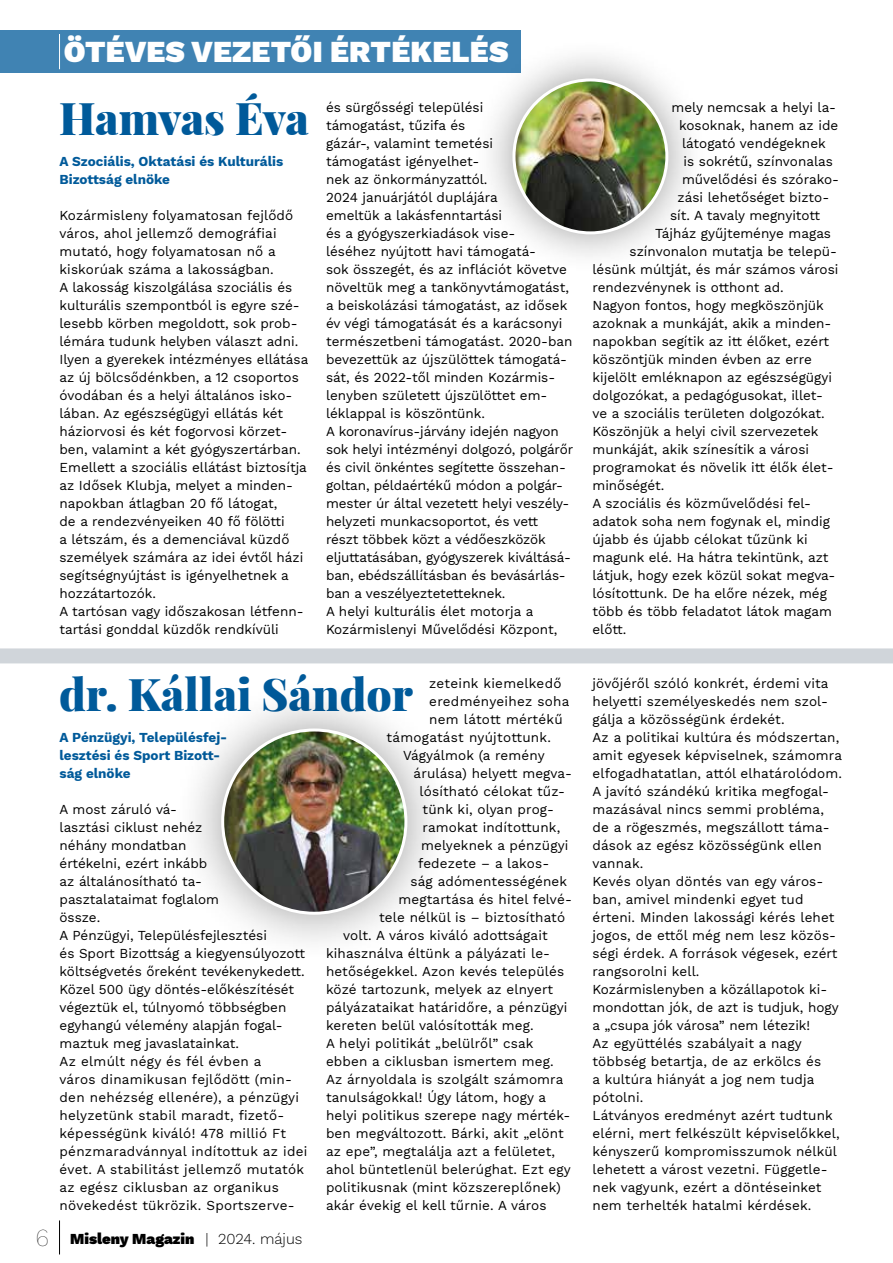
<style>
.page{position:relative;width:893px;height:1263px;background:#fff}
.page>*{position:absolute;margin:0;border:0;box-sizing:border-box;transform-origin:0 0}
.t1{font:44.1px "Playfair Display";color:#005a9a}
.t2{font:900 30px "Work Sans";letter-spacing:.01em;color:#fff}
.t3{font:900 15px "Work Sans";color:#000}
.t4{font:13.5px/18px "Work Sans";color:#000}
.t5{font:700 13.5px/18px "Work Sans";color:#005a9a}
.t6{font:13.5px "Work Sans";letter-spacing:.02em;color:#000}
.s1{font-weight:100;font-size:24px}
.s2{font-weight:300}
</style>
<div class="page">
<div style="left:173px;top:680px;width:283px;height:283px;background:#000;opacity:.4"></div>
<img style="left:223px;top:730px;width:183px;height:183px;border-radius:92px">
<div style="left:472px;top:38px;width:237px;height:237px;background:#000;opacity:.4"></div>
<img style="left:514px;top:80px;width:153px;height:153px;border-radius:76px">
<div style="left:512px;top:78px;width:156px;height:156px;border:3px solid #fff;border-radius:50%"></div>
<div style="left:0;top:648px;width:893px;height:15px;background:#d0d5da"></div>
<hr style="left:59px;top:1220px;width:1px;height:34px;background:#000">
<div style="left:0;top:30px;width:521px;height:42px;background:#4083b3"></div>
<hr style="left:59px;top:34px;width:1px;height:35px;background:#fff">
<h2 class="t2" style="left:64px;top:29px;width:446px">ÖTÉVES VEZETŐI ÉRTÉKELÉS</h2>
<h1 class="t1" style="left:59px;top:84px;width:251px">Hamvas Éva</h1>
<p class="t5" style="left:60px;top:152px;width:225px">A Szociális, Oktatási és Kulturális<br>Bizottság elnöke</p>
<p class="t4" style="left:60px;top:206px;width:250px">Kozármisleny folyamatosan fejlődő város, ahol jellemző demográfiai mutató, hogy folyamatosan nő a kiskorúak száma a lakosságban.<br>A lakosság kiszolgálása szociális és kulturális szempontból is egyre szé&shy;lesebb körben megoldott, sok prob&shy;lémára tudunk helyben választ adni.<br>Ilyen a gyerekek intézményes ellátása az új bölcsődénkben, a 12 csoportos óvodában és a helyi általános isko&shy;lában. Az egészségügyi ellátás két háziorvosi és két fogorvosi körzet&shy;ben, valamint a két gyógyszertárban.<br>Emellett a szociális ellátást biztosítja az Idősek Klubja, melyet a minden&shy;napokban átlagban 20 fő látogat,<br>de a rendezvényeiken 40 fő fölötti<br>a létszám, és a demenciával küzdő személyek számára az idei évtől házi segítségnyújtást is igényelhetnek a hozzátartozók.<br>A tartósan vagy időszakosan létfenn&shy;tartási gonddal küzdők rendkívüli</p>
<p class="t4" style="left:326px;top:98px;width:249px">és sürgősségi települési<br>támogatást, tűzifa és<br>gázár-, valamint temetési<br>támogatást igényelhet-<br>nek az önkormányzattól.<br>2024 januárjától duplájára<br>emeltük a lakásfenntartási<br>és a gyógyszerkiadások vise-<br>léséhez nyújtott havi támogatá-<br>sok összegét, és az inflációt követve növeltük meg a tankönyvtámogatást, a beiskolázási támogatást, az idősek év végi támogatását és a karácsonyi természetbeni támogatást. 2020-ban bevezettük az újszülöttek támogatá&shy;sát, és 2022-től minden Kozármis&shy;lenyben született újszülöttet em&shy;léklappal is köszöntünk.<br>A koronavírus-járvány idején nagyon sok helyi intézményi dolgozó, polgárőr és civil önkéntes segítette összehan&shy;goltan, példaértékű módon a polgár&shy;mester úr által vezetett helyi veszély&shy;helyzeti munkacsoportot, és vett részt többek közt a védőeszközök eljuttatásában, gyógyszerek kiváltásá&shy;ban, ebédszállításban és bevásárlás&shy;ban a veszélyeztetetteknek.<br>A helyi kulturális élet motorja a Kozármislenyi Művelődési Központ,</p>
<p class="t4" style="left:672px;top:98px;width:166px">mely nemcsak a helyi la-</p>
<p class="t4" style="left:679px;top:116px;width:161px">kosoknak, hanem az ide</p>
<p class="t4" style="left:682px;top:134px;width:145px">látogató vendégeknek</p>
<p class="t4" style="left:684px;top:152px;width:151px">is sokrétű, színvonalas</p>
<p class="t4" style="left:682px;top:170px;width:158px">művelődési és szórako-</p>
<p class="t4" style="left:678px;top:188px;width:153px">zási lehetőséget bizto-</p>
<p class="t4" style="left:670px;top:206px;width:151px">sít. A tavaly megnyitott</p>
<p class="t4" style="left:655px;top:224px;width:177px">Tájház gyűjteménye magas</p>
<p class="t4" style="left:630px;top:242px;width:209px">színvonalon mutatja be telepü-</p>
<p class="t4" style="left:592px;top:260px;width:247px">lésünk múltját, és már számos városi</p>
<p class="t4" style="left:592px;top:278px;width:193px">rendezvénynek is otthont ad.</p>
<p class="t4" style="left:592px;top:296px;width:233px">Nagyon fontos, hogy megköszönjük</p>
<p class="t4" style="left:592px;top:314px;width:241px">azoknak a munkáját, akik a minden-</p>
<p class="t4" style="left:592px;top:332px;width:238px">napokban segítik az itt élőket, ezért</p>
<p class="t4" style="left:592px;top:350px;width:221px">köszöntjük minden évben az erre</p>
<p class="t4" style="left:592px;top:368px;width:241px">kijelölt emléknapon az egészségügyi</p>
<p class="t4" style="left:592px;top:386px;width:232px">dolgozókat, a pedagógusokat, illet-</p>
<p class="t4" style="left:592px;top:404px;width:234px">ve a szociális területen dolgozókat.</p>
<p class="t4" style="left:592px;top:422px;width:228px">Köszönjük a helyi civil szervezetek</p>
<p class="t4" style="left:592px;top:440px;width:218px">munkáját, akik színesítik a városi</p>
<p class="t4" style="left:592px;top:458px;width:243px">programokat és növelik itt élők élet-</p>
<p class="t4" style="left:592px;top:476px;width:73px">minőségét.</p>
<p class="t4" style="left:592px;top:494px;width:220px">A szociális és közművelődési fel-</p>
<p class="t4" style="left:592px;top:512px;width:239px">adatok soha nem fogynak el, mindig</p>
<p class="t4" style="left:592px;top:530px;width:217px">újabb és újabb célokat tűzünk ki</p>
<p class="t4" style="left:592px;top:548px;width:238px">magunk elé. Ha hátra tekintünk, azt</p>
<p class="t4" style="left:592px;top:566px;width:244px">látjuk, hogy ezek közül sokat megva-</p>
<p class="t4" style="left:592px;top:584px;width:236px">lósítottunk. De ha előre nézek, még</p>
<p class="t4" style="left:592px;top:602px;width:241px">több és több feladatot látok magam</p>
<p class="t4" style="left:592px;top:620px;width:35px">előtt.</p>
<h1 class="t1" style="left:59px;top:660px;width:356px">dr. Kállai Sándor</h1>
<p class="t6" style="left:429px;top:673px;width:134px">zeteink kiemelkedő</p>
<p class="t6" style="left:429px;top:691px;width:142px">eredményeihez soha</p>
<p class="t6" style="left:429px;top:709px;width:135px">nem látott mértékű</p>
<p class="t6" style="left:387px;top:727px;width:166px">támogatást nyújtottunk.</p>
<p class="t4" style="left:403px;top:746px;width:143px">Vágyálmok (a remény</p>
<p class="t4" style="left:414px;top:764px;width:160px">árulása) helyett megva-</p>
<p class="t4" style="left:420px;top:782px;width:147px">lósítható célokat tűz-</p>
<p class="t4" style="left:423px;top:800px;width:133px">tünk ki, olyan prog-</p>
<p class="t4" style="left:423px;top:818px;width:139px">ramokat indítottunk,</p>
<p class="t4" style="left:421px;top:836px;width:149px">melyeknek a pénzügyi</p>
<p class="t4" style="left:418px;top:854px;width:133px">fedezete – a lakos-</p>
<p class="t4" style="left:411px;top:872px;width:158px">ság adómentességének</p>
<p class="t4" style="left:399px;top:890px;width:175px">megtartása és hitel felvé-</p>
<p class="t4" style="left:379px;top:908px;width:188px">tele nélkül is – biztosítható</p>
<p class="t4" style="left:343px;top:926px;width:206px">volt. A város kiváló adottságait</p>
<p class="t4" style="left:326px;top:944px;width:226px">kihasználva éltünk a pályázati le-</p>
<p class="t4" style="left:326px;top:962px;width:240px">hetőségekkel. Azon kevés település</p>
<p class="t4" style="left:326px;top:980px;width:228px">közé tartozunk, melyek az elnyert</p>
<p class="t4" style="left:326px;top:998px;width:243px">pályázataikat határidőre, a pénzügyi</p>
<p class="t4" style="left:326px;top:1016px;width:209px">kereten belül valósították meg.</p>
<p class="t4" style="left:326px;top:1034px;width:209px">A helyi politikát „belülről” csak</p>
<p class="t4" style="left:326px;top:1052px;width:229px">ebben a ciklusban ismertem meg.</p>
<p class="t4" style="left:326px;top:1070px;width:239px">Az árnyoldala is szolgált számomra</p>
<p class="t4" style="left:326px;top:1088px;width:222px">tanulságokkal! Úgy látom, hogy a</p>
<p class="t4" style="left:326px;top:1106px;width:246px">helyi politikus szerepe nagy mérték-</p>
<p class="t4" style="left:326px;top:1124px;width:239px">ben megváltozott. Bárki, akit „elönt</p>
<p class="t4" style="left:326px;top:1142px;width:231px">az epe”, megtalálja azt a felületet,</p>
<p class="t4" style="left:326px;top:1160px;width:246px">ahol büntetlenül belerúghat. Ezt egy</p>
<p class="t4" style="left:326px;top:1178px;width:236px">politikusnak (mint közszereplőnek)</p>
<p class="t4" style="left:326px;top:1196px;width:222px">akár évekig el kell tűrnie. A város</p>
<p class="t5" style="left:60px;top:728px;width:169px">A Pénzügyi, Településfej&shy;lesztési és Sport Bizott&shy;ság elnöke</p>
<p class="t4" style="left:60px;top:800px;width:249px">A most záruló vá-<br>lasztási ciklust nehéz<br>néhány mondatban<br>értékelni, ezért inkább<br>az általánosítható ta-<br>pasztalataimat foglalom<br>össze.<br>A Pénzügyi, Településfejlesztési<br>és Sport Bizottság a kiegyensúlyozott költségvetés őreként tevékenykedett.<br>Közel 500 ügy döntés-előkészítését végeztük el, túlnyomó többségben egyhangú vélemény alapján fogal&shy;maztuk meg javaslatainkat.<br>Az elmúlt négy és fél évben a<br>város dinamikusan fejlődött (min&shy;den nehézség ellenére), a pénzügyi helyzetünk stabil maradt, fizető&shy;képességünk kiváló! 478 millió Ft pénzmaradvánnyal indítottuk az idei évet. A stabilitást jellemző mutatók az egész ciklusban az organikus növekedést tükrözik. Sportszerve-</p>
<p class="t3" style="left:36px;top:1227px;width:268px"><span class="s1">6</span> Misleny Magazin <span class="s2">| 2024. május</span></p>
<p class="t4" style="left:592px;top:674px;width:251px">jövőjéről szóló konkrét, érdemi vita helyetti személyeskedés nem szol&shy;gálja a közösségünk érdekét.<br>Az a politikai kultúra és módszertan, amit egyesek képviselnek, számomra elfogadhatatlan, attól elhatárolódom.<br>A javító szándékú kritika megfogal&shy;mazásával nincs semmi probléma, de a rögeszmés, megszállott táma&shy;dások az egész közösségünk ellen vannak.<br>Kevés olyan döntés van egy város&shy;ban, amivel mindenki egyet tud érteni. Minden lakossági kérés lehet jogos, de ettől még nem lesz közös&shy;ségi érdek. A források végesek, ezért rangsorolni kell.<br>Kozármislenyben a közállapotok ki&shy;mondottan jók, de azt is tudjuk, hogy a „csupa jók városa” nem létezik!<br>Az együttélés szabályait a nagy többség betartja, de az erkölcs és<br>a kultúra hiányát a jog nem tudja pótolni.<br>Látványos eredményt azért tudtunk elérni, mert felkészült képviselőkkel, kényszerű kompromisszumok nélkül lehetett a várost vezetni. Függetle&shy;nek vagyunk, ezért a döntéseinket nem terhelték hatalmi kérdések.</p>
</div>
